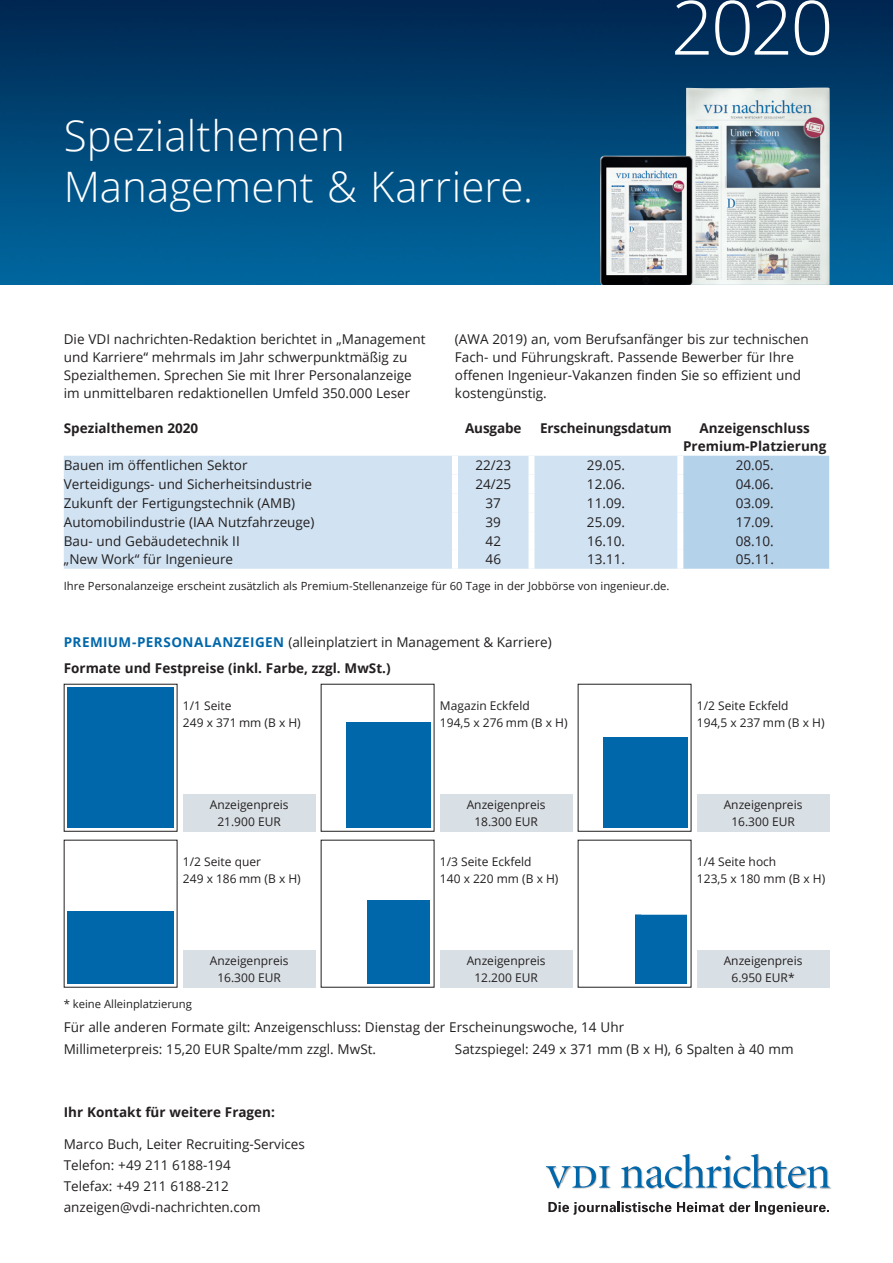
<style>
.page{position:relative;width:893px;height:1263px;background:#fff}
.page>*{position:absolute;margin:0;border:0;box-sizing:border-box;transform-origin:0 0}
.t1{font:300 75px "Open Sans";color:#fff}
.t2{font:300 42px/51px "Open Sans";letter-spacing:.005em;color:#fff}
.t3{font:13.5px/18px "Open Sans";color:#231f20}
.t4{font:700 13.5px/18px "Open Sans";color:#231f20;text-align:center}
.t5{font:12px/17px "Open Sans";color:#231f20}
.t6{font:11.25px "Open Sans";color:#231f20}
.s1{color:#0067aa}
.s2{font-weight:400}
</style>
<div class="page">
<svg style="left:548px;top:1202px;width:123px;height:13px"></svg>
<svg style="left:677px;top:1202px;width:152px;height:13px"></svg>
<img style="left:545px;top:1166px;width:66px;height:23px">
<svg style="left:546px;top:1166px;width:63px;height:22px"></svg>
<img style="left:621px;top:1187px;width:211px;height:3px">
<svg style="left:621px;top:1154px;width:209px;height:34px"></svg>
<img style="left:0;top:0;width:893px;height:285px">
<div style="left:64px;top:456px;width:613px;height:113px;background:#d1e3f2"></div>
<div style="left:683px;top:456px;width:146px;height:113px;background:#b5d2eb"></div>
<div style="left:528px;top:456px;width:6px;height:19px;background:#fff"></div>
<div style="left:528px;top:475px;width:6px;height:18px;background:#fff"></div>
<div style="left:528px;top:493px;width:6px;height:19px;background:#fff"></div>
<div style="left:528px;top:512px;width:6px;height:19px;background:#fff"></div>
<div style="left:528px;top:531px;width:6px;height:19px;background:#fff"></div>
<div style="left:528px;top:550px;width:6px;height:19px;background:#fff"></div>
<div style="left:452px;top:456px;width:6px;height:19px;background:#fff"></div>
<div style="left:452px;top:475px;width:6px;height:18px;background:#fff"></div>
<div style="left:452px;top:493px;width:6px;height:19px;background:#fff"></div>
<div style="left:452px;top:512px;width:6px;height:19px;background:#fff"></div>
<div style="left:452px;top:531px;width:6px;height:19px;background:#fff"></div>
<div style="left:452px;top:550px;width:6px;height:19px;background:#fff"></div>
<img style="left:686px;top:88px;width:144px;height:197px">
<img style="left:600px;top:156px;width:92px;height:129px">
<div style="left:183px;top:794px;width:132px;height:38px;background:#d9e0e5"></div>
<div style="left:183px;top:949px;width:132px;height:38px;background:#d9e0e5"></div>
<div style="left:440px;top:949px;width:132px;height:38px;background:#d9e0e5"></div>
<div style="left:697px;top:949px;width:132px;height:38px;background:#d9e0e5"></div>
<div style="left:67px;top:687px;width:106px;height:141px;background:#0067aa"></div>
<div style="left:440px;top:794px;width:132px;height:38px;background:#d9e0e5"></div>
<div style="left:346px;top:722px;width:84px;height:106px;background:#0067aa"></div>
<div style="left:697px;top:794px;width:132px;height:38px;background:#d9e0e5"></div>
<div style="left:603px;top:737px;width:84px;height:91px;background:#0067aa"></div>
<div style="left:67px;top:911px;width:106px;height:73px;background:#0067aa"></div>
<div style="left:368px;top:900px;width:62px;height:84px;background:#0067aa"></div>
<div style="left:635px;top:914px;width:52px;height:70px;background:#0067aa"></div>
<h2 class="t2" style="left:64px;top:109px;width:471px">Spezialthemen<br>Management &amp; Karriere.</h2>
<h1 class="t1" style="left:671px;top:-24px;width:164px">2020</h1>
<p class="t3" style="left:64px;top:330px;width:363px">Die VDI nachrichten-Redaktion berichtet in „Management und Karriere“ mehrmals im Jahr schwerpunktmäßig zu Spezialthemen. Sprechen Sie mit Ihrer Personalanzeige im unmittelbaren redaktionellen Umfeld 350.000 Leser</p>
<p class="t3" style="left:455px;top:330px;width:355px">(AWA 2019) an, vom Berufsanfänger bis zur technischen Fach- und Führungskraft. Passende Bewerber für Ihre offenen Ingenieur-Vakanzen finden Sie so effizient und kostengünstig.</p>
<p class="t4" style="left:64px;top:419px;width:136px">Spezialthemen 2020</p>
<p class="t4" style="left:465px;top:419px;width:58px">Ausgabe</p>
<p class="t4" style="left:540px;top:419px;width:133px">Erscheinungsdatum</p>
<p class="t4" style="left:683px;top:419px;width:145px">Anzeigenschluss<br>Premium-Platzierung</p>
<p class="t3" style="left:64px;top:456px;width:185px">Bauen im öffentlichen Sektor</p>
<p class="t3" style="left:475px;top:456px;width:37px">22/23</p>
<p class="t3" style="left:587px;top:456px;width:40px">29.05.</p>
<p class="t3" style="left:736px;top:456px;width:40px">20.05.</p>
<p class="t3" style="left:64px;top:475px;width:250px">Verteidigungs- und Sicherheitsindustrie</p>
<p class="t3" style="left:475px;top:475px;width:37px">24/25</p>
<p class="t3" style="left:587px;top:475px;width:40px">12.06.</p>
<p class="t3" style="left:736px;top:475px;width:40px">04.06.</p>
<p class="t3" style="left:64px;top:494px;width:233px">Zukunft der Fertigungstechnik (AMB)</p>
<p class="t3" style="left:486px;top:494px;width:17px">37</p>
<p class="t3" style="left:587px;top:494px;width:40px">11.09.</p>
<p class="t3" style="left:736px;top:494px;width:40px">03.09.</p>
<p class="t3" style="left:64px;top:512px;width:252px">Automobilindustrie (IAA Nutzfahrzeuge)</p>
<p class="t3" style="left:486px;top:512px;width:17px">39</p>
<p class="t3" style="left:587px;top:512px;width:40px">25.09.</p>
<p class="t3" style="left:736px;top:512px;width:40px">17.09.</p>
<p class="t3" style="left:64px;top:531px;width:177px">Bau- und Gebäudetechnik II</p>
<p class="t3" style="left:486px;top:531px;width:17px">42</p>
<p class="t3" style="left:587px;top:531px;width:40px">16.10.</p>
<p class="t3" style="left:736px;top:531px;width:40px">08.10.</p>
<p class="t3" style="left:64px;top:550px;width:171px">„New Work“ für Ingenieure</p>
<p class="t3" style="left:486px;top:550px;width:17px">46</p>
<p class="t3" style="left:587px;top:550px;width:40px">13.11.</p>
<p class="t3" style="left:736px;top:550px;width:40px">05.11.</p>
<p class="t6" style="left:64px;top:578px;width:607px">Ihre Personalanzeige erscheint zusätzlich als Premium-Stellenanzeige für 60 Tage in der Jobbörse von ingenieur.de.</p>
<p class="t4" style="left:64px;top:629px;width:489px;line-height:26.1px;text-align:left"><span class="s1">PREMIUM-PERSONALANZEIGEN</span> <span class="s2">(alleinplatziert in Management &amp; Karriere)<br></span>Formate und Festpreise (inkl. Farbe, zzgl. MwSt.)</p>
<p class="t5" style="left:183px;top:697px;width:119px">1/1 Seite<br>249 x 371 mm (B x H)</p>
<p class="t5" style="left:440px;top:697px;width:129px">Magazin Eckfeld<br>194,5 x 276 mm (B x H)</p>
<p class="t5" style="left:697px;top:697px;width:129px">1/2 Seite Eckfeld<br>194,5 x 237 mm (B x H)</p>
<p class="t5" style="left:210px;top:796px;width:80px;text-align:center">Anzeigenpreis<br>21.900 EUR</p>
<p class="t5" style="left:183px;top:853px;width:119px">1/2 Seite quer<br>249 x 186 mm (B x H)</p>
<p class="t5" style="left:467px;top:796px;width:80px;text-align:center">Anzeigenpreis<br>18.300 EUR</p>
<p class="t5" style="left:440px;top:853px;width:120px">1/3 Seite Eckfeld<br>140 x 220 mm (B x H)</p>
<p class="t5" style="left:724px;top:796px;width:80px;text-align:center">Anzeigenpreis<br>16.300 EUR</p>
<p class="t5" style="left:697px;top:853px;width:130px">1/4 Seite hoch<br>123,5 x 180 mm (B x H)</p>
<p class="t5" style="left:210px;top:951px;width:80px;text-align:center">Anzeigenpreis<br>16.300 EUR</p>
<p class="t5" style="left:467px;top:951px;width:80px;text-align:center">Anzeigenpreis<br>12.200 EUR</p>
<p class="t5" style="left:724px;top:951px;width:80px;text-align:center">Anzeigenpreis<br>6.950 EUR*</p>
<p class="t6" style="left:64px;top:997px;width:130px">* keine Alleinplatzierung</p>
<p class="t3" style="left:64px;top:1015px;width:562px;line-height:22.2px">Für alle anderen Formate gilt: Anzeigenschluss: Dienstag der Erscheinungswoche, 14 Uhr<br>Millimeterpreis: 15,20 EUR Spalte/mm zzgl. MwSt.</p>
<p class="t3" style="left:455px;top:1040px;width:340px">Satzspiegel: 249 x 371 mm (B x H), 6 Spalten à 40 mm</p>
<p class="t4" style="left:64px;top:1103px;width:213px">Ihr Kontakt für weitere Fragen:</p>
<p class="t3" style="left:64px;top:1133px;width:243px;line-height:21px">Marco Buch, Leiter Recruiting-Services<br>Telefon: +49 211 6188-194<br>Telefax: +49 211 6188-212 anzeigen@vdi-nachrichten.com</p>
</div>
